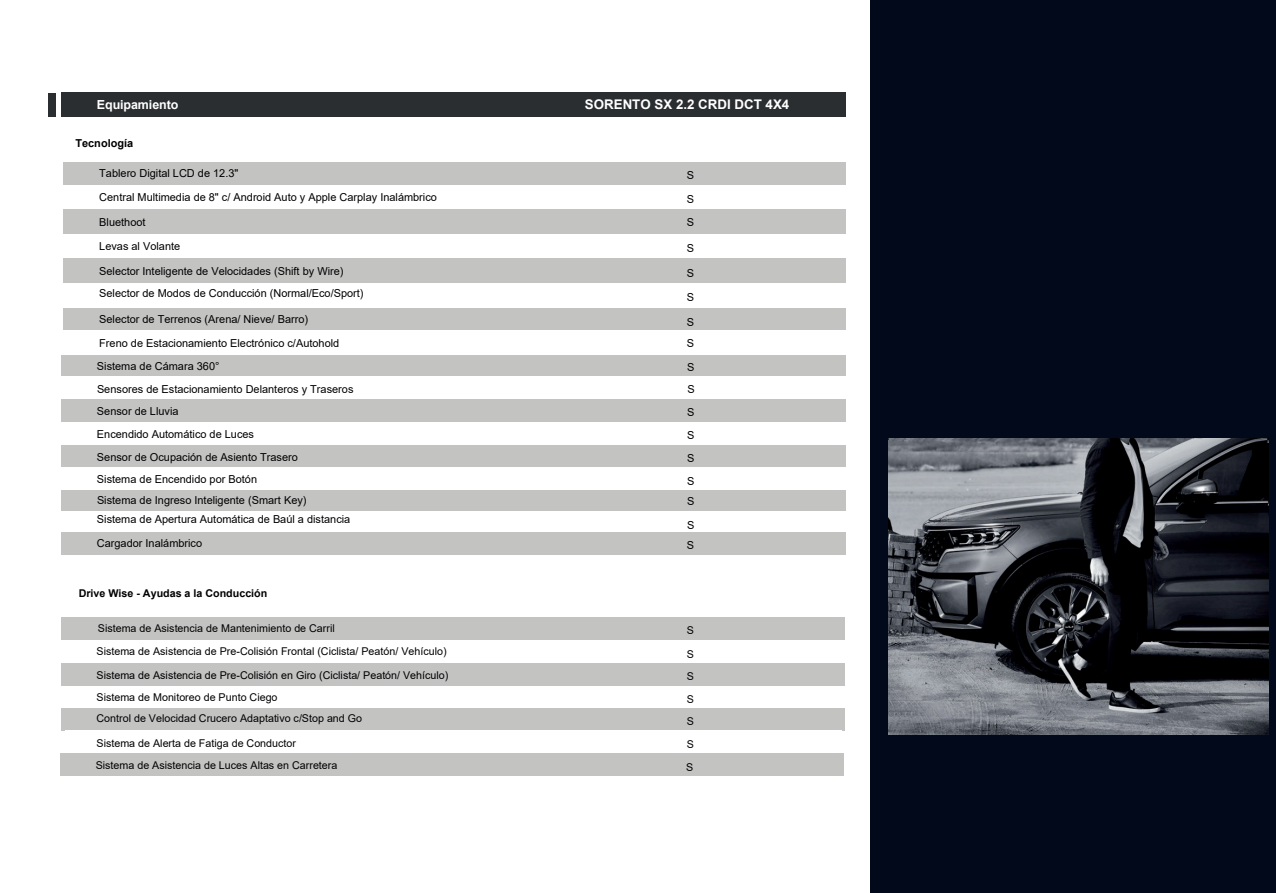
<style>
.page{position:relative;width:1276px;height:893px;background:#fff}
.page>*{position:absolute;margin:0;border:0;box-sizing:border-box;transform-origin:0 0}
.t1{font:700 13.35px "Arial";color:#fff}
.t2{font:700 12.45px "Arial";letter-spacing:-.005em;color:#fff}
.t3{font:10.95px/24px "Arial";color:#000001}
.t4{font:700 10.95px "Arial";color:#000001}
.t5{font:10.65px/20.9px "Arial";color:#000001}
.t6{font:700 10.65px "Arial";color:#000001}
</style>
<div class="page">
<div style="left:870px;top:0;width:406px;height:893px;background:#01091a"></div>
<div style="left:64px;top:162px;width:782px;height:23px;background:#c3c3c2"></div>
<div style="left:61px;top:354px;width:785px;height:22px;background:#c3c3c2"></div>
<div style="left:61px;top:488px;width:785px;height:23px;background:#c3c3c2"></div>
<div style="left:61px;top:399px;width:785px;height:23px;background:#c3c3c2"></div>
<div style="left:61px;top:445px;width:785px;height:22px;background:#c3c3c2"></div>
<div style="left:61px;top:467px;width:795px;height:23px;background:#fff"></div>
<div style="left:64px;top:258px;width:782px;height:24px;background:#c3c3c2"></div>
<div style="left:64px;top:307px;width:782px;height:23px;background:#c3c3c2"></div>
<div style="left:64px;top:210px;width:782px;height:24px;background:#c3c3c2"></div>
<div style="left:48px;top:93px;width:7px;height:23px;background:#2a2e31"></div>
<div style="left:62px;top:92px;width:784px;height:24px;background:#2a2e31"></div>
<div style="left:61px;top:532px;width:785px;height:23px;background:#c3c3c2"></div>
<div style="left:61px;top:617px;width:784px;height:22px;background:#c3c3c2"></div>
<div style="left:61px;top:663px;width:784px;height:22px;background:#c3c3c2"></div>
<div style="left:61px;top:708px;width:784px;height:22px;background:#c3c3c2"></div>
<img style="left:888px;top:439px;width:380px;height:296px">
<div style="left:60px;top:753px;width:784px;height:22px;background:#c3c3c2"></div>
<p class="t2" style="left:97px;top:96px;width:83px">Equipamiento</p>
<p class="t1" style="left:585px;top:95px;width:206px">SORENTO SX 2.2 CRDI DCT 4X4</p>
<p class="t4" style="left:75px;top:135px;width:59px">Tecnología</p>
<p class="t3" style="left:99px;top:161px;width:141px">Tablero Digital LCD de 12.3"</p>
<p class="t3" style="left:687px;top:163px;width:9px">S</p>
<p class="t3" style="left:99px;top:185px;width:339px">Central Multimedia de 8" c/ Android Auto y Apple Carplay Inalámbrico</p>
<p class="t3" style="left:687px;top:187px;width:9px">S</p>
<p class="t3" style="left:99px;top:210px;width:48px">Bluethoot</p>
<p class="t3" style="left:99px;top:234px;width:83px">Levas al Volante</p>
<p class="t3" style="left:687px;top:210px;width:9px">S</p>
<p class="t3" style="left:687px;top:237px;width:9px">S</p>
<p class="t3" style="left:99px;top:260px;width:266px;line-height:22.6px">Selector Inteligente de Velocidades (Shift by Wire)<br>Selector de Modos de Conducción (Normal/Eco/Sport)</p>
<p class="t3" style="left:99px;top:307px;width:210px">Selector de Terrenos (Arena/ Nieve/ Barro)</p>
<p class="t3" style="left:99px;top:331px;width:241px">Freno de Estacionamiento Electrónico c/Autohold</p>
<p class="t3" style="left:687px;top:261px;width:9px">S</p>
<p class="t3" style="left:687px;top:285px;width:9px">S</p>
<p class="t3" style="left:687px;top:331px;width:9px">S</p>
<p class="t3" style="left:687px;top:310px;width:9px">S</p>
<p class="t3" style="left:97px;top:354px;width:124px">Sistema de Cámara 360°</p>
<p class="t3" style="left:687px;top:355px;width:9px">S</p>
<p class="t3" style="left:97px;top:377px;width:258px">Sensores de Estacionamiento Delanteros y Traseros</p>
<p class="t3" style="left:687px;top:377px;width:9px">S</p>
<p class="t3" style="left:97px;top:399px;width:83px">Sensor de Lluvia</p>
<p class="t3" style="left:687px;top:400px;width:9px">S</p>
<p class="t3" style="left:97px;top:445px;width:202px">Sensor de Ocupación de Asiento Trasero</p>
<p class="t3" style="left:687px;top:446px;width:9px">S</p>
<p class="t3" style="left:97px;top:422px;width:159px">Encendido Automático de Luces</p>
<p class="t3" style="left:687px;top:423px;width:9px">S</p>
<p class="t3" style="left:97px;top:467px;width:162px">Sistema de Encendido por Botón</p>
<p class="t3" style="left:687px;top:469px;width:9px">S</p>
<p class="t3" style="left:97px;top:488px;width:211px">Sistema de Ingreso Inteligente (Smart Key)</p>
<p class="t3" style="left:97px;top:507px;width:255px">Sistema de Apertura Automática de Baúl a distancia</p>
<p class="t3" style="left:687px;top:489px;width:9px">S<br>S</p>
<p class="t3" style="left:97px;top:532px;width:107px">Cargador Inalámbrico</p>
<p class="t3" style="left:687px;top:533px;width:9px">S</p>
<p class="t6" style="left:79px;top:586px;width:190px">Drive Wise - Ayudas a la Conducción</p>
<p class="t5" style="left:98px;top:618px;width:238px">Sistema de Asistencia de Mantenimiento de Carril</p>
<p class="t5" style="left:97px;top:641px;width:351px">Sistema de Asistencia de Pre-Colisión Frontal (Ciclista/ Peatón/ Vehículo)</p>
<p class="t5" style="left:97px;top:665px;width:353px">Sistema de Asistencia de Pre-Colisión en Giro (Ciclista/ Peatón/ Vehículo)</p>
<p class="t5" style="left:97px;top:687px;width:267px">Sistema de Monitoreo de Punto Ciego<br>Control de Velocidad Crucero Adaptativo c/Stop and Go</p>
<p class="t5" style="left:97px;top:733px;width:201px">Sistema de Alerta de Fatiga de Conductor</p>
<p class="t5" style="left:687px;top:620px;width:9px">S</p>
<p class="t5" style="left:687px;top:643px;width:9px;line-height:21.9px">S<br>S</p>
<p class="t5" style="left:687px;top:711px;width:9px">S</p>
<p class="t5" style="left:687px;top:688px;width:9px">S</p>
<p class="t5" style="left:687px;top:733px;width:9px">S</p>
<p class="t5" style="left:96px;top:754px;width:243px">Sistema de Asistencia de Luces Altas en Carretera</p>
<p class="t5" style="left:686px;top:756px;width:9px">S</p>
</div>
